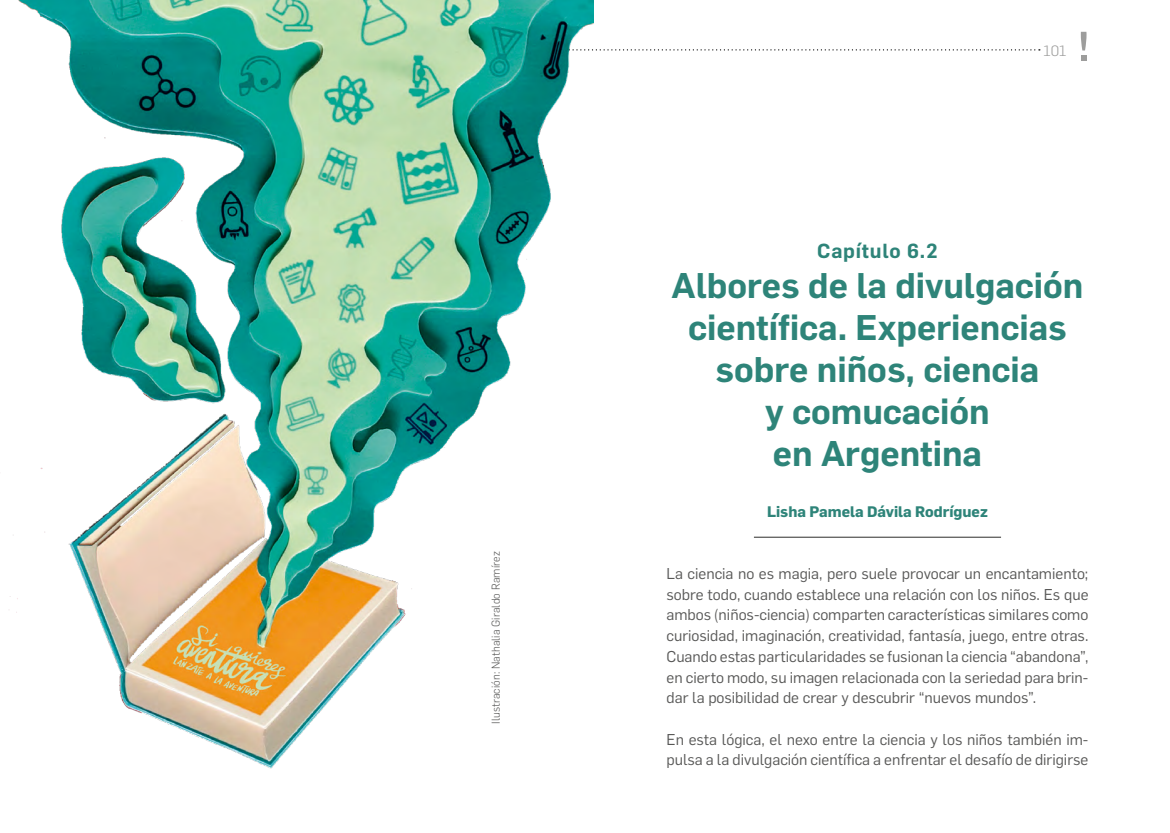
<style>
.page{position:relative;width:1170px;height:833px;background:#fff}
.page>*{position:absolute;margin:0;border:0;box-sizing:border-box;transform-origin:0 0}
.TITULOS_CAPS{font:600 35px/42px "Flama";color:#2e8479;text-align:center}
.t1{font:600 20px "Flama";letter-spacing:.04em;color:#2e8479}
.TEXTO_CORRIDO_LIBRO{font:15.38px/20.8px "Flama";color:#575756;text-align:justify}
.Autor_cap{font:700 15px "Flama";color:#2e8479}
.t2{font:300 14.62px "Flama";color:#9d9d9c}
.ILUSTRADOR{font:300 11.25px "Flama";letter-spacing:.01em;color:#575756}
</style>
<div class="page">
<svg style="left:595px;top:49px;width:444px;height:1px"></svg>
<svg style="left:1080px;top:32px;width:6px;height:28px"></svg>
<img style="left:9px;top:0;width:584px;height:769px">
<hr style="left:753px;top:536px;width:247px;height:2px;background:#575756">
<p class="ILUSTRADOR" style="left:488px;top:724px;width:174px;rotate:-90deg">Ilustración: Nathalia Giraldo Ramírez</p>
<p class="t1" style="left:817px;top:236px;width:122px">Capítulo 6.2</p>
<p class="t2" style="left:1043px;top:41px;width:24px">101</p>
<p class="TITULOS_CAPS" style="left:671px;top:262px;width:413px">Albores de la divulgación científica. Experiencias sobre niños, ciencia<br>y comucación<br>en Argentina</p>
<p class="Autor_cap" style="left:767px;top:501px;width:222px">Lisha Pamela Dávila Rodríguez</p>
<p class="TEXTO_CORRIDO_LIBRO" style="left:666px;top:562px;width:423px">La ciencia no es magia, pero suele provocar un encantamiento; sobre todo, cuando establece una relación con los niños. Es que ambos (niños-ciencia) comparten características similares como curiosidad, imaginación, creatividad, fantasía, juego, entre otras.<br>Cuando estas particularidades se fusionan la ciencia “abandona”, en cierto modo, su imagen relacionada con la seriedad para brin&shy;dar la posibilidad de crear y descubrir “nuevos mundos”.</p>
<p class="TEXTO_CORRIDO_LIBRO" style="left:666px;top:728px;width:423px">En esta lógica, el nexo entre la ciencia y los niños también im&shy;pulsa a la divulgación científica a enfrentar el desafío de dirigirse</p>
</div>
